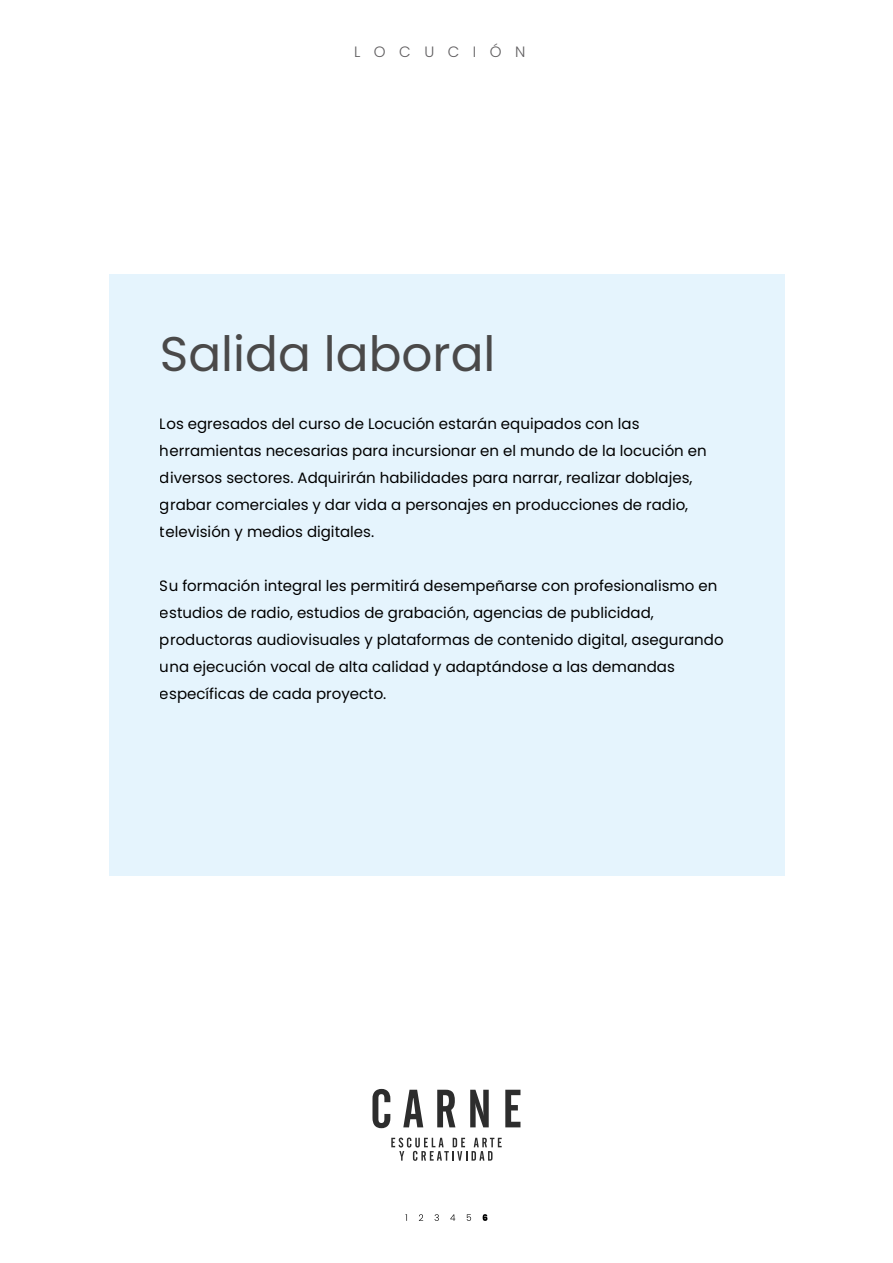
<style>
.page{position:relative;width:893px;height:1263px;background:#fff}
.page>*{position:absolute;margin:0;border:0;box-sizing:border-box;transform-origin:0 0}
.t1{font:48.6px "Poppins";color:#4a4949}
.t2{font:15px/27px "Poppins";color:#000}
.t3{font:300 15px "Poppins";letter-spacing:.9em;color:#605e60}
</style>
<div class="page">
<div style="left:109px;top:274px;width:675px;height:602px;background:#e5f4fd"></div>
<svg style="left:437px;top:1090px;width:18px;height:37px"></svg>
<svg style="left:403px;top:1090px;width:20px;height:37px"></svg>
<svg style="left:505px;top:1090px;width:15px;height:37px"></svg>
<svg style="left:372px;top:1089px;width:18px;height:39px"></svg>
<svg style="left:470px;top:1090px;width:19px;height:37px"></svg>
<svg style="left:391px;top:1137px;width:111px;height:24px"></svg>
<svg style="left:419px;top:1214px;width:4px;height:7px"></svg>
<svg style="left:435px;top:1214px;width:4px;height:7px"></svg>
<svg style="left:450px;top:1214px;width:5px;height:7px"></svg>
<svg style="left:467px;top:1214px;width:4px;height:7px"></svg>
<svg style="left:483px;top:1214px;width:4px;height:7px"></svg>
<p class="t3" style="left:354px;top:43px;width:173px">LOCUCIÓN</p>
<h1 class="t1" style="left:160px;top:326px;width:337px">Salida laboral</h1>
<p class="t2" style="left:160px;top:410px;width:548px">Los egresados del curso de Locución estarán equipados con las herramientas necesarias para incursionar en el mundo de la locución en diversos sectores. Adquirirán habilidades para narrar, realizar doblajes, grabar comerciales y dar vida a personajes en producciones de radio, televisión y medios digitales.</p>
<p class="t2" style="left:160px;top:572px;width:565px">Su formación integral les permitirá desempeñarse con profesionalismo en estudios de radio, estudios de grabación, agencias de publicidad, productoras audiovisuales y plataformas de contenido digital, asegurando una ejecución vocal de alta calidad y adaptándose a las demandas específicas de cada proyecto.</p>
</div>
